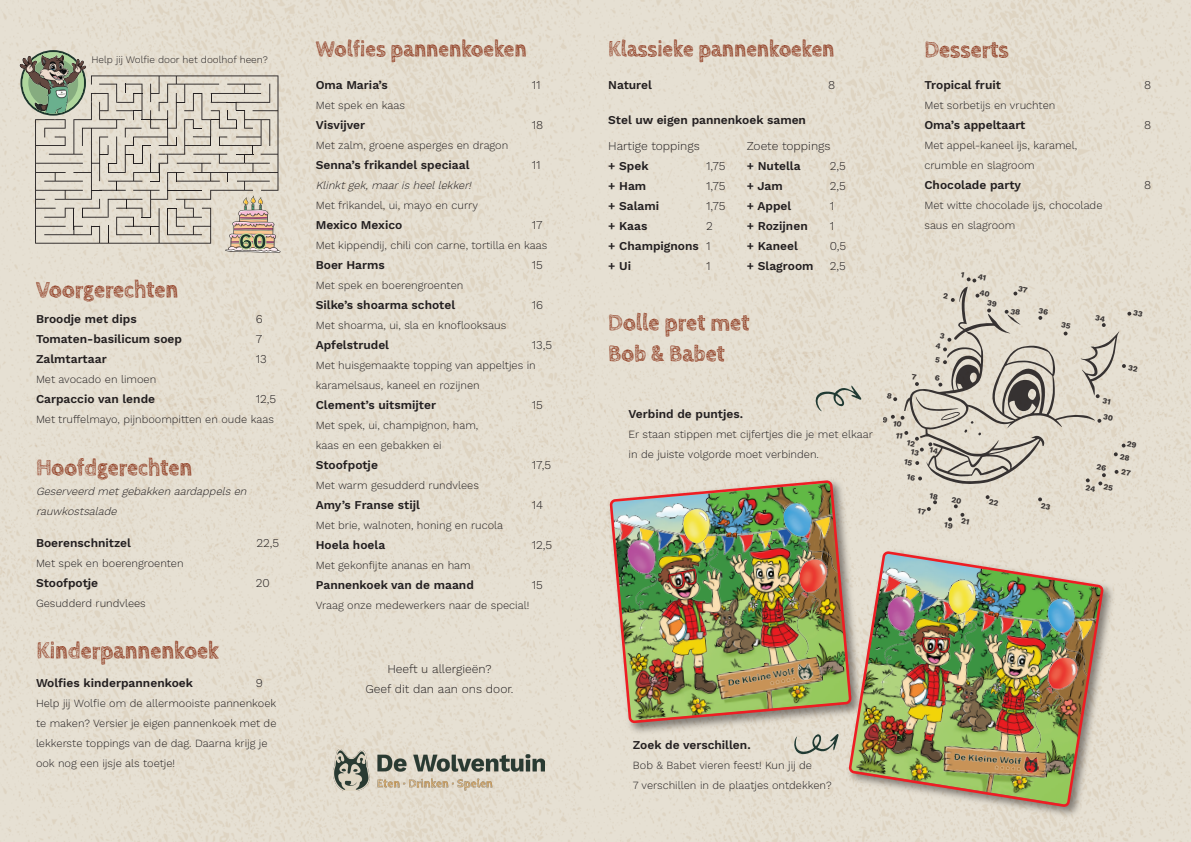
<style>
.page{position:relative;width:1191px;height:842px;background:#fff}
.page>*{position:absolute;margin:0;border:0;box-sizing:border-box;transform-origin:0 0}
.t1{font:700 24px "Cabin Sketch";color:#8d371c;scale:.93 1}
.t2{font:700 23px "Cabin Sketch";color:#8d371c;scale:.93 1}
.t3{font:700 22.5px "Work Sans";color:#1e372d}
.t4{font:600 12px "Work Sans";color:#231f20}
.t5{font:300 12px "Work Sans";color:#231f20}
.t6{font:300 11px/20px "Work Sans";color:#231f20}
.t7{font:italic 300 11px "Work Sans";color:#231f20}
.t8{font:300 10px "Work Sans";color:#231f20}
.t9{font:700 8px/11.4px "Work Sans";color:#231f20}
.s1{font-weight:300}
</style>
<div class="page">
<img style="left:0;top:579px;width:595px;height:263px">
<img style="left:0;top:0;width:595px;height:579px">
<img style="left:595px;top:533px;width:596px;height:309px">
<img style="left:595px;top:0;width:596px;height:533px">
<img style="left:16px;top:49px;width:71px;height:65px">
<svg style="left:20px;top:50px;width:260px;height:203px;background:#cbc5b8"></svg>
<img style="left:604px;top:475px;width:262px;height:263px">
<img style="left:608px;top:479px;width:245px;height:246px">
<img style="left:843px;top:546px;width:275px;height:276px">
<img style="left:848px;top:551px;width:255px;height:257px">
<svg style="left:814px;top:385px;width:47px;height:26px"></svg>
<img style="left:333px;top:749px;width:212px;height:41px">
<svg style="left:793px;top:733px;width:45px;height:21px"></svg>
<svg style="left:887px;top:272px;width:256px;height:257px;background:#d7d0c3"></svg>
<p class="t8" style="left:91px;top:54px;width:178px">Help jij Wolfie door het doolhof heen?</p>
<p class="t1" style="left:36px;top:276px;width:155px">Voorgerechten</p>
<p class="t3" style="left:239px;top:224px;width:30px">60</p>
<p class="t4" style="left:36px;top:310px;width:102px">Broodje met dips</p>
<p class="t5" style="left:256px;top:312px;width:8px">6</p>
<p class="t4" style="left:36px;top:330px;width:147px">Tomaten-basilicum soep</p>
<p class="t5" style="left:256px;top:332px;width:8px">7</p>
<p class="t4" style="left:36px;top:350px;width:72px">Zalmtartaar</p>
<p class="t5" style="left:256px;top:352px;width:13px">13</p>
<p class="t6" style="left:36px;top:370px;width:122px">Met avocado en limoen</p>
<p class="t4" style="left:36px;top:390px;width:121px">Carpaccio van lende</p>
<p class="t5" style="left:256px;top:392px;width:22px">12,5</p>
<p class="t6" style="left:36px;top:410px;width:239px">Met truffelmayo, pijnboompitten en oude kaas</p>
<p class="t1" style="left:36px;top:454px;width:169px">Hoofdgerechten</p>
<p class="t7" style="left:36px;top:485px;width:215px">Geserveerd metgebakken aardappelsen</p>
<p class="t7" style="left:36px;top:505px;width:85px">rauwkostsalade</p>
<p class="t4" style="left:36px;top:534px;width:97px">Boerenschnitzel</p>
<p class="t5" style="left:256px;top:536px;width:24px">22,5</p>
<p class="t6" style="left:36px;top:554px;width:149px">Met spek en boerengroenten</p>
<p class="t4" style="left:36px;top:574px;width:64px">Stoofpotje</p>
<p class="t5" style="left:256px;top:576px;width:16px">20</p>
<p class="t6" style="left:36px;top:594px;width:111px">Gesudderd rundvlees</p>
<p class="t1" style="left:36px;top:637px;width:198px">Kinderpannenkoek</p>
<p class="t4" style="left:36px;top:673px;width:159px">Wolfies kinderpannenkoek</p>
<p class="t5" style="left:256px;top:675px;width:9px">9</p>
<p class="t6" style="left:36px;top:693px;width:242px">Help jij Wolfie om de allermooiste pannenkoek te maken? Versier je eigen pannenkoek met de lekkerste toppings van de dag. Daarna krijg je ook nog een ijsje als toetje!</p>
<p class="t2" style="left:316px;top:36px;width:228px">Wolfies pannenkoeken</p>
<p class="t2" style="left:608px;top:36px;width:245px">Klassieke pannenkoeken</p>
<p class="t1" style="left:924px;top:36px;width:92px">Desserts</p>
<p class="t4" style="left:924px;top:76px;width:78px">Tropical fruit</p>
<p class="t5" style="left:1144px;top:78px;width:9px">8</p>
<p class="t6" style="left:924px;top:96px;width:133px">Met sorbetijs en vruchten</p>
<p class="t4" style="left:924px;top:116px;width:102px">Oma’s appeltaart</p>
<p class="t5" style="left:1144px;top:118px;width:9px">8</p>
<p class="t6" style="left:924px;top:136px;width:154px">Met appel-kaneel ijs, karamel,</p>
<p class="t6" style="left:924px;top:156px;width:112px">crumble en slagroom</p>
<p class="t4" style="left:924px;top:176px;width:98px">Chocolade party</p>
<p class="t5" style="left:1144px;top:178px;width:9px">8</p>
<p class="t6" style="left:924px;top:196px;width:179px">Met witte chocolade ijs, chocolade</p>
<p class="t6" style="left:924px;top:216px;width:92px">saus en slagroom</p>
<p class="t4" style="left:316px;top:76px;width:74px">Oma Maria’s</p>
<p class="t5" style="left:532px;top:78px;width:10px">11</p>
<p class="t4" style="left:608px;top:76px;width:45px">Naturel</p>
<p class="t5" style="left:828px;top:78px;width:9px">8</p>
<p class="t6" style="left:316px;top:96px;width:91px">Met spek en kaas</p>
<p class="t4" style="left:316px;top:116px;width:51px">Visvijver</p>
<p class="t5" style="left:532px;top:118px;width:13px">18</p>
<p class="t6" style="left:316px;top:136px;width:194px">Met zalm, groene asperges en dragon</p>
<p class="t4" style="left:316px;top:156px;width:155px">Senna’s frikandel speciaal</p>
<p class="t5" style="left:532px;top:158px;width:10px">11</p>
<p class="t7" style="left:316px;top:179px;width:160px">Klinktgek,maarisheellekker!</p>
<p class="t6" style="left:316px;top:196px;width:164px">Met frikandel, ui, mayo en curry</p>
<p class="t4" style="left:316px;top:216px;width:88px">Mexico Mexico</p>
<p class="t5" style="left:532px;top:218px;width:12px">17</p>
<p class="t6" style="left:316px;top:236px;width:233px">Met kippendij, chili con carne, tortilla en kaas</p>
<p class="t4" style="left:316px;top:256px;width:71px">Boer Harms</p>
<p class="t5" style="left:532px;top:258px;width:13px">15</p>
<p class="t6" style="left:316px;top:276px;width:149px">Met spek en boerengroenten</p>
<p class="t4" style="left:316px;top:296px;width:141px">Silke’s shoarma schotel</p>
<p class="t5" style="left:532px;top:298px;width:13px">16</p>
<p class="t6" style="left:316px;top:316px;width:192px">Met shoarma, ui, sla en knoflooksaus</p>
<p class="t4" style="left:316px;top:336px;width:75px">Apfelstrudel</p>
<p class="t5" style="left:532px;top:338px;width:22px">13,5</p>
<p class="t6" style="left:316px;top:356px;width:221px">Met huisgemaakte topping van appeltjes in</p>
<p class="t6" style="left:316px;top:376px;width:165px">karamelsaus, kaneel en rozijnen</p>
<p class="t4" style="left:316px;top:396px;width:122px">Clement’s uitsmijter</p>
<p class="t5" style="left:532px;top:398px;width:13px">15</p>
<p class="t6" style="left:316px;top:416px;width:164px">Met spek, ui, champignon, ham,</p>
<p class="t6" style="left:316px;top:436px;width:127px">kaas en een gebakken ei</p>
<p class="t4" style="left:316px;top:456px;width:64px">Stoofpotje</p>
<p class="t5" style="left:532px;top:458px;width:21px">17,5</p>
<p class="t6" style="left:316px;top:476px;width:165px">Met warm gesudderd rundvlees</p>
<p class="t4" style="left:316px;top:496px;width:106px">Amy’s Franse stijl</p>
<p class="t5" style="left:532px;top:498px;width:13px">14</p>
<p class="t6" style="left:316px;top:516px;width:189px">Met brie, walnoten, honing en rucola</p>
<p class="t4" style="left:316px;top:536px;width:71px">Hoela hoela</p>
<p class="t5" style="left:532px;top:538px;width:22px">12,5</p>
<p class="t6" style="left:316px;top:556px;width:156px">Met gekonfijte ananas en ham</p>
<p class="t4" style="left:316px;top:576px;width:160px">Pannenkoek van de maand</p>
<p class="t5" style="left:532px;top:578px;width:13px">15</p>
<p class="t6" style="left:316px;top:596px;width:215px">Vraag onze medewerkers naar de special!</p>
<p class="t4" style="left:608px;top:111px;width:199px">Stel uw eigen pannenkoek samen</p>
<p class="t5" style="left:608px;top:138px;width:93px">Hartige toppings</p>
<p class="t4" style="left:608px;top:156px;width:42px">+ Spek</p>
<p class="t5" style="left:706px;top:158px;width:21px">1,75</p>
<p class="t4" style="left:608px;top:176px;width:39px">+ Ham</p>
<p class="t5" style="left:706px;top:178px;width:21px">1,75</p>
<p class="t4" style="left:608px;top:196px;width:52px">+ Salami</p>
<p class="t5" style="left:706px;top:198px;width:21px">1,75</p>
<p class="t4" style="left:608px;top:216px;width:41px">+ Kaas</p>
<p class="t5" style="left:706px;top:218px;width:8px">2</p>
<p class="t4" style="left:608px;top:236px;width:104px">+ Champignons <span class="s1">1</span></p>
<p class="t4" style="left:608px;top:256px;width:24px">+ Ui</p>
<p class="t5" style="left:706px;top:258px;width:6px">1</p>
<p class="t5" style="left:747px;top:138px;width:85px">Zoete toppings</p>
<p class="t4" style="left:747px;top:156px;width:55px">+ Nutella</p>
<p class="t5" style="left:830px;top:158px;width:18px">2,5</p>
<p class="t4" style="left:747px;top:176px;width:37px">+ Jam</p>
<p class="t5" style="left:830px;top:178px;width:18px">2,5</p>
<p class="t4" style="left:747px;top:196px;width:46px">+ Appel</p>
<p class="t5" style="left:830px;top:198px;width:6px">1</p>
<p class="t4" style="left:747px;top:216px;width:62px">+ Rozijnen</p>
<p class="t5" style="left:830px;top:218px;width:6px">1</p>
<p class="t4" style="left:747px;top:236px;width:52px">+ Kaneel</p>
<p class="t5" style="left:830px;top:238px;width:18px">0,5</p>
<p class="t4" style="left:747px;top:256px;width:68px">+ Slagroom</p>
<p class="t5" style="left:830px;top:258px;width:18px">2,5</p>
<p class="t1" style="left:608px;top:309px;width:153px">Dolle pret met</p>
<p class="t1" style="left:608px;top:340px;width:127px">Bob &amp; Babet</p>
<p class="t4" style="left:628px;top:405px;width:116px">Verbind de puntjes.</p>
<p class="t6" style="left:628px;top:425px;width:246px">Er staan stippen met cijfertjes die je met elkaar in de juiste volgorde moet verbinden.</p>
<p class="t9" style="left:899px;top:418px;width:8px;text-indent:-16px;rotate:11deg">9 10<br>11</p>
<p class="t9" style="left:913px;top:439px;width:10px;line-height:8.1px;text-indent:-6px;rotate:11deg">12<br>13</p>
<p class="t9" style="left:911px;top:456px;width:10px;line-height:14px;text-indent:-6px;rotate:11deg">15<br>16</p>
<p class="t5" style="left:387px;top:662px;width:106px">Heeft u allergieën?</p>
<p class="t5" style="left:365px;top:682px;width:150px">Geef dit dan aan ons door.</p>
<p class="t4" style="left:633px;top:736px;width:119px">Zoek de verschillen.</p>
<p class="t6" style="left:633px;top:756px;width:181px">Bob &amp; Babet vieren feest! Kun jij de</p>
<p class="t6" style="left:633px;top:776px;width:200px">7 verschillen in de plaatjes ontdekken?</p>
</div>
